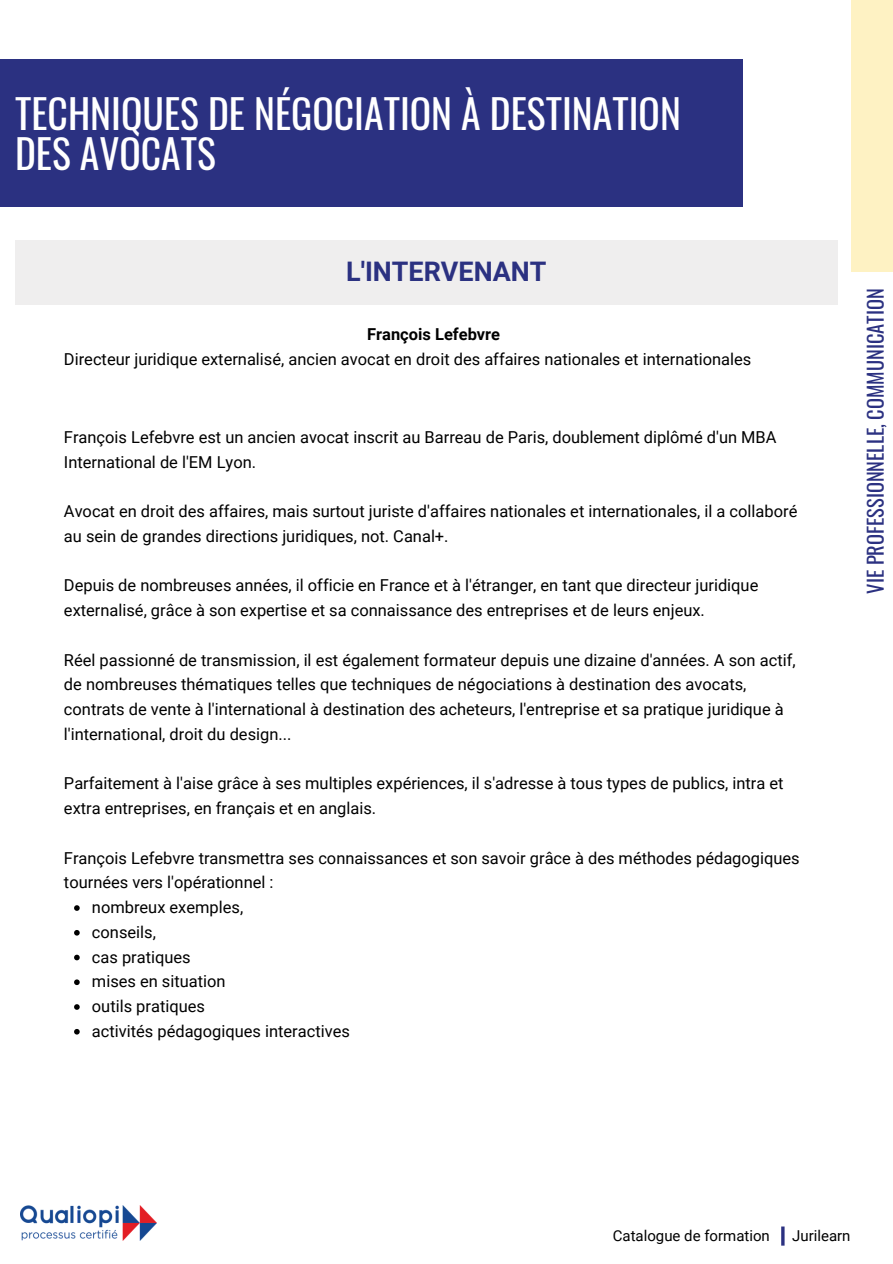
<style>
.page{position:relative;width:893px;height:1264px;background:#fff}
.page>*{position:absolute;margin:0;border:0;box-sizing:border-box;transform-origin:0 0}
.t1{font:39.6px/39.3px "Oswald";color:#fff}
.t2{font:700 27px "Roboto";color:#2b3181}
.t3{font:20.4px "Oswald";color:#2b3181}
.t4{font:16.5px/24.8px "Roboto";color:#000}
.t5{font:700 16.5px "Roboto";color:#000}
.t6{font:15px "Roboto";color:#000}
</style>
<div class="page">
<div style="left:0;top:60px;width:743px;height:147px;background:#2b3181"></div>
<hr style="left:781px;top:1226px;width:3px;height:19px;background:#2b3181">
<div style="left:16px;top:241px;width:821px;height:64px;background:#eeeded"></div>
<img style="left:20px;top:1205px;width:136px;height:35px">
<div style="left:851px;top:0;width:41px;height:271px;background:#fef2c3"></div>
<svg style="left:74px;top:905px;width:6px;height:5px"></svg>
<svg style="left:74px;top:930px;width:6px;height:5px"></svg>
<svg style="left:74px;top:954px;width:6px;height:6px"></svg>
<svg style="left:74px;top:979px;width:6px;height:6px"></svg>
<svg style="left:74px;top:1004px;width:6px;height:5px"></svg>
<svg style="left:74px;top:1029px;width:6px;height:5px"></svg>
<h1 class="t1" style="left:15px;top:93px;width:667px">TECHNIQUES DE NÉGOCIATION À DESTINATION<br>DES AVOCATS</h1>
<h2 class="t2" style="left:346px;top:256px;width:202px">L'INTERVENANT</h2>
<p class="t5" style="left:367px;top:325px;width:134px">François Lefebvre</p>
<p class="t4" style="left:64px;top:347px;width:689px">Directeur juridique externalisé, ancien avocat en droit des affaires nationales et internationales</p>
<p class="t4" style="left:64px;top:425px;width:714px">François Lefebvre est un ancien avocat inscrit au Barreau de Paris, doublement diplômé d'un MBA<br>International de l'EM Lyon.</p>
<p class="t4" style="left:64px;top:499px;width:734px">Avocat en droit des affaires, mais surtout juriste d'affaires nationales et internationales, il a collaboré au sein de grandes directions juridiques, not. Canal+.</p>
<p class="t4" style="left:64px;top:573px;width:696px">Depuis de nombreuses années, il officie en France et à l'étranger, en tant que directeur juridique externalisé, grâce à son expertise et sa connaissance des entreprises et de leurs enjeux.</p>
<p class="t4" style="left:64px;top:647px;width:733px">Réel passionné de transmission, il est également formateur depuis une dizaine d'années. A son actif, de nombreuses thématiques telles que techniques de négociations à destination des avocats, contrats de vente à l'international à destination des acheteurs, l'entreprise et sa pratique juridique à l'international, droit du design...</p>
<p class="t4" style="left:64px;top:771px;width:721px">Parfaitement à l'aise grâce à ses multiples expériences, il s'adresse à tous types de publics, intra et extra entreprises, en français et en anglais.</p>
<p class="t4" style="left:64px;top:845px;width:737px">François Lefebvre transmettra ses connaissances et son savoir grâce à des méthodes pédagogiques tournées vers l'opérationnel :</p>
<p class="t4" style="left:92px;top:895px;width:259px">nombreux exemples,<br>conseils,<br>cas pratiques<br>mises en situation<br>outils pratiques<br>activités pédagogiques interactives</p>
<p class="t3" style="left:859px;top:593px;width:307px;rotate:-90deg">VIE PROFESSIONNELLE, COMMUNICATION</p>
<p class="t6" style="left:612px;top:1226px;width:158px">Catalogue de formation</p>
<p class="t6" style="left:792px;top:1226px;width:60px">Jurilearn</p>
</div>
